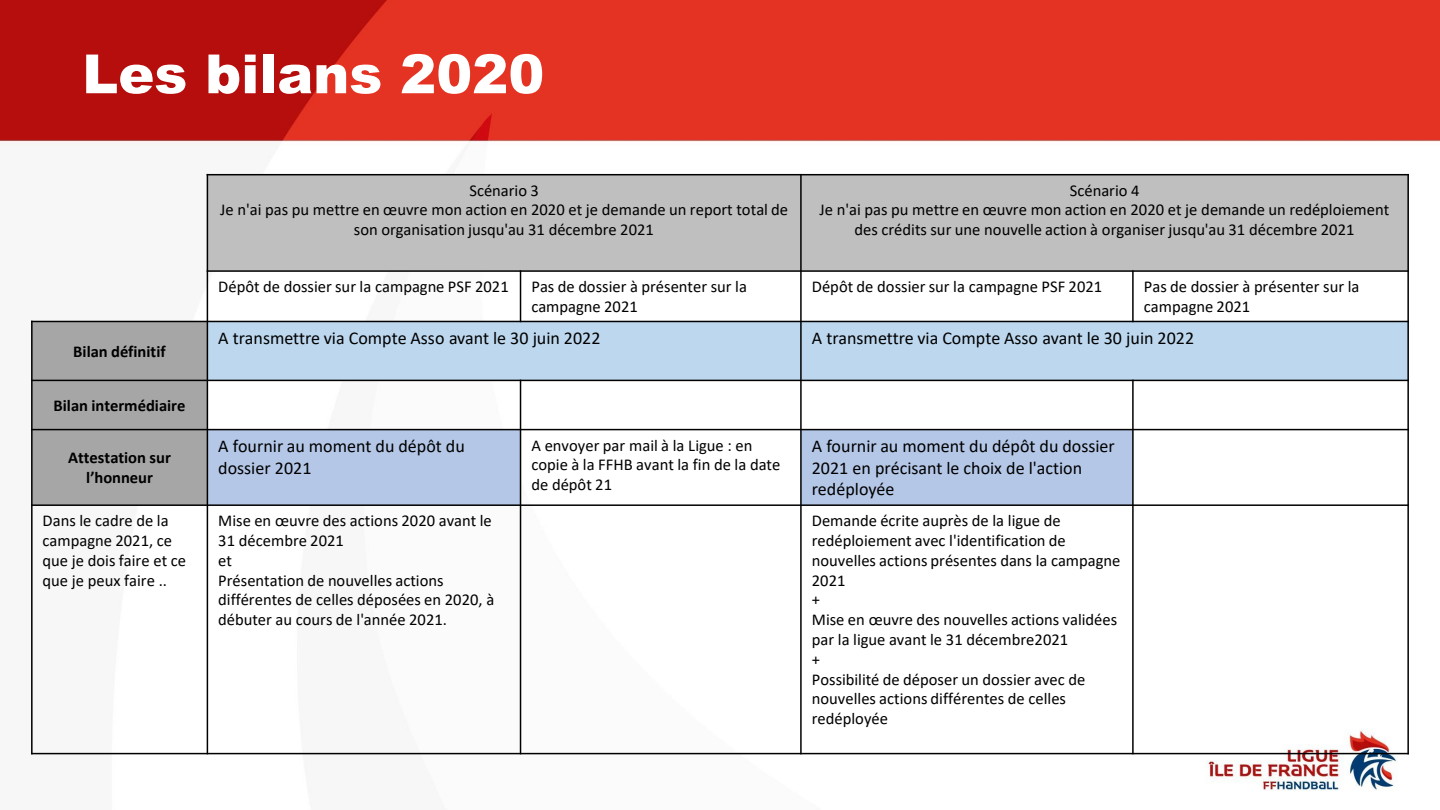
<style>
.page{position:relative;width:1440px;height:810px;background:#fff}
.page>*{position:absolute;margin:0;border:0;box-sizing:border-box;transform-origin:0 0}
.t1{font:900 54px "Arial";color:#fff}
.t2{font:18px/21.6px "Calibri";color:#000}
.t3{font:16.65px "Calibri";color:#000}
.t4{font:700 16.65px "Calibri";color:#000}
.t5{font:16.5px/19.8px "Calibri";color:#000}
.t6{font:700 16.5px "Calibri";color:#000}
</style>
<div class="page">
<img style="left:0;top:0;width:1440px;height:791px">
<div style="left:207px;top:175px;width:594px;height:96px;background:#bfbfbf"></div>
<div style="left:801px;top:175px;width:607px;height:96px;background:#bfbfbf"></div>
<div style="left:32px;top:321px;width:175px;height:59px;background:#a6a6a6"></div>
<div style="left:207px;top:321px;width:594px;height:59px;background:#bdd7ee"></div>
<div style="left:801px;top:321px;width:607px;height:59px;background:#bdd7ee"></div>
<div style="left:32px;top:380px;width:175px;height:50px;background:#a6a6a6"></div>
<div style="left:32px;top:430px;width:175px;height:75px;background:#a6a6a6"></div>
<div style="left:207px;top:430px;width:314px;height:75px;background:#b4c7e7"></div>
<div style="left:801px;top:430px;width:332px;height:75px;background:#b4c7e7"></div>
<hr style="left:207px;top:174px;width:1px;height:206px;background:#000">
<hr style="left:207px;top:380px;width:1px;height:374px;background:#000">
<hr style="left:520px;top:270px;width:1px;height:52px;background:#000">
<hr style="left:520px;top:380px;width:1px;height:374px;background:#000">
<hr style="left:800px;top:174px;width:2px;height:97px;background:#000">
<hr style="left:800px;top:271px;width:2px;height:50px;background:#000">
<hr style="left:800px;top:321px;width:2px;height:433px;background:#000">
<hr style="left:1132px;top:270px;width:2px;height:52px;background:#000">
<hr style="left:1132px;top:380px;width:2px;height:374px;background:#000">
<hr style="left:207px;top:270px;width:1202px;height:2px;background:#000">
<hr style="left:31px;top:321px;width:770px;height:1px;background:#000">
<hr style="left:801px;top:321px;width:608px;height:1px;background:#000">
<hr style="left:31px;top:380px;width:176px;height:1px;background:#000">
<hr style="left:207px;top:380px;width:1202px;height:1px;background:#000">
<hr style="left:31px;top:429px;width:1378px;height:1px;background:#000">
<hr style="left:31px;top:504px;width:1378px;height:2px;background:#000">
<hr style="left:31px;top:321px;width:2px;height:59px;background:#000">
<hr style="left:31px;top:380px;width:2px;height:374px;background:#000">
<hr style="left:1407px;top:174px;width:2px;height:97px;background:#000">
<hr style="left:1407px;top:271px;width:2px;height:483px;background:#000">
<hr style="left:207px;top:174px;width:1202px;height:1px;background:#000">
<hr style="left:31px;top:753px;width:1378px;height:1px;background:#000">
<h2 class="t1" style="left:82px;top:34px;width:464px">Les bilans 2020</h2>
<p class="t5" style="left:469px;top:182px;width:71px">Scénario 3</p>
<p class="t3" style="left:220px;top:203px;width:569px">Je n'ai pas pu mettre en œuvre mon action en 2020 et je demande un report total de</p>
<p class="t5" style="left:354px;top:221px;width:302px">son organisation jusqu'au 31 décembre 2021</p>
<p class="t5" style="left:1070px;top:182px;width:71px">Scénario 4</p>
<p class="t3" style="left:820px;top:203px;width:571px">Je n'ai pas pu mettre en œuvre mon action en 2020 et je demande un redéploiement</p>
<p class="t5" style="left:855px;top:221px;width:502px">des crédits sur une nouvelle action à organiser jusqu'au 31 décembre 2021</p>
<p class="t6" style="left:73px;top:344px;width:94px">Bilan définitif</p>
<p class="t6" style="left:53px;top:398px;width:134px">Bilan intermédiaire</p>
<p class="t4" style="left:68px;top:451px;width:104px">Attestation sur</p>
<p class="t6" style="left:86px;top:471px;width:68px">l’honneur</p>
<p class="t5" style="left:218px;top:278px;width:292px">Dépôt de dossier sur la campagne PSF 2021</p>
<p class="t5" style="left:531px;top:278px;width:217px">Pas de dossier à présenter sur la campagne 2021</p>
<p class="t5" style="left:812px;top:278px;width:292px">Dépôt de dossier sur la campagne PSF 2021</p>
<p class="t5" style="left:1144px;top:278px;width:217px">Pas de dossier à présenter sur la campagne 2021</p>
<p class="t2" style="left:218px;top:329px;width:384px">A transmettre via Compte Asso avant le 30 juin 2022</p>
<p class="t2" style="left:812px;top:329px;width:384px">A transmettre via Compte Asso avant le 30 juin 2022</p>
<p class="t2" style="left:218px;top:437px;width:248px">A fournir au moment du dépôt du dossier 2021</p>
<p class="t5" style="left:531px;top:437px;width:223px">A envoyer par mail à la Ligue : en</p>
<p class="t3" style="left:531px;top:458px;width:251px">copie à la FFHB avant la fin de la date</p>
<p class="t5" style="left:531px;top:476px;width:82px">de dépôt 21</p>
<p class="t2" style="left:812px;top:437px;width:305px">A fournir au moment du dépôt du dossier<br>2021 en précisant le choix de l'action redéployée</p>
<p class="t5" style="left:43px;top:512px;width:145px">Dans le cadre de la campagne 2021, ce que je dois faire et ce que je peux faire ..</p>
<p class="t5" style="left:218px;top:512px;width:275px">Mise en œuvre des actions 2020 avant le<br>31 décembre 2021</p>
<p class="t5" style="left:218px;top:552px;width:15px">et</p>
<p class="t5" style="left:218px;top:572px;width:278px">Présentation de nouvelles actions différentes de celles déposées en 2020, à débuter au cours de l'année 2021.</p>
<p class="t5" style="left:812px;top:512px;width:310px">Demande écrite auprès de la ligue de redéploiement avec l'identification de nouvelles actions présentes dans la campagne<br>2021</p>
<p class="t5" style="left:812px;top:591px;width:10px">+</p>
<p class="t5" style="left:812px;top:611px;width:307px">Mise en œuvre des nouvelles actions validées par la ligue avant le 31 décembre2021</p>
<p class="t5" style="left:812px;top:651px;width:10px">+</p>
<p class="t5" style="left:812px;top:671px;width:275px">Possibilité de déposer un dossier avec de nouvelles actions différentes de celles redéployée</p>
</div>
